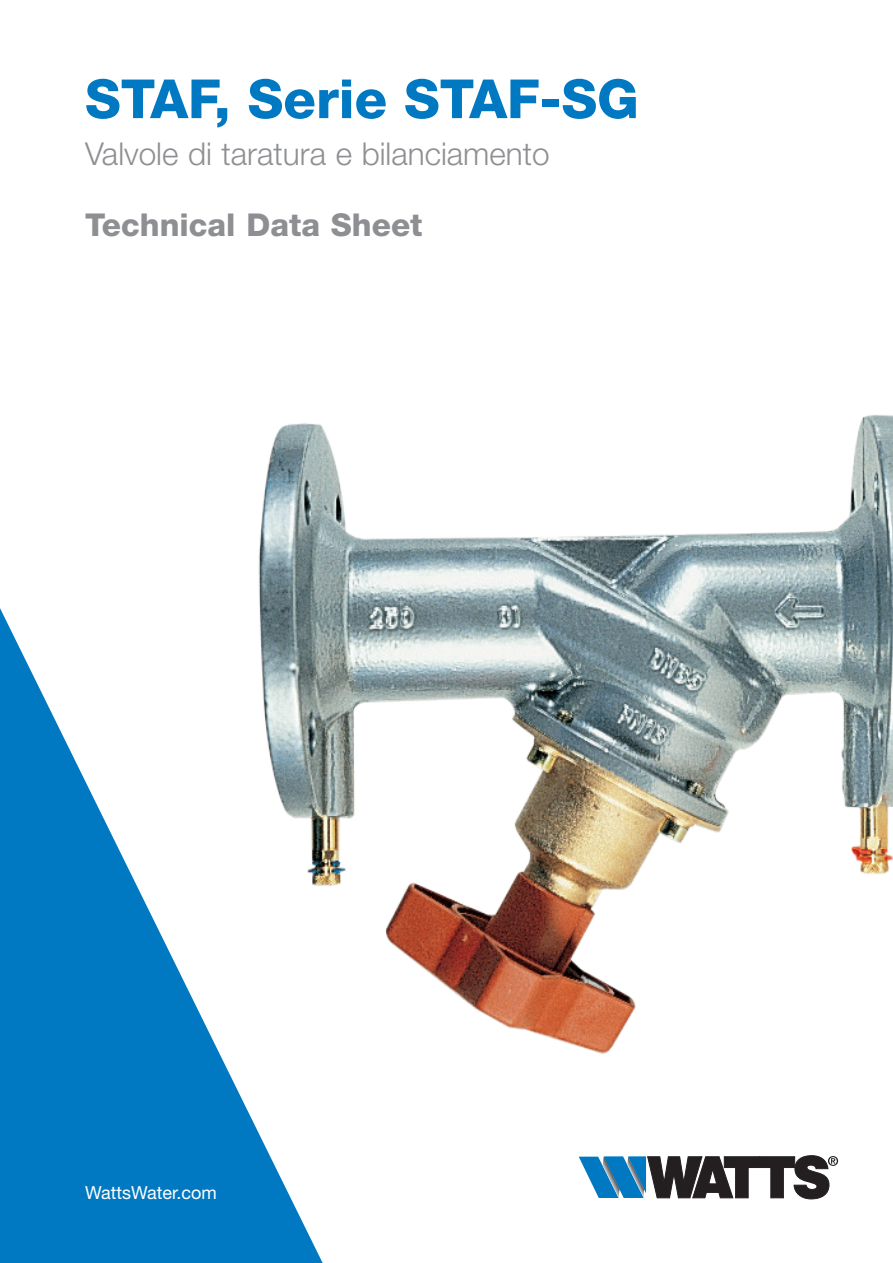
<style>
.page{position:relative;width:893px;height:1263px;background:#fff}
.page>*{position:absolute;margin:0;border:0;box-sizing:border-box;transform-origin:0 0}
.Headline_1__color_varies{font:800 54px "Helvetica Neue LT Std";color:#0079c2}
.t1{font:300 31.5px "Helvetica Neue LT Std";color:#8d8f92}
.t2{font:800 31.5px "Helvetica Neue LT Std";color:#8d8f92}
.t3{font:18px "Helvetica Neue LT Std";color:#fff}
</style>
<div class="page">
<img style="left:259px;top:415px;width:634px;height:639px">
<svg style="left:579px;top:1155px;width:259px;height:44px"></svg>
<svg style="left:0;top:582px;width:328px;height:681px"></svg>
<p class="Headline_1__color_varies" style="left:85px;top:67px;width:555px">STAF, Serie STAF-SG</p>
<p class="t1" style="left:85px;top:134px;width:466px">Valvole di taratura e bilanciamento</p>
<p class="t2" style="left:85px;top:206px;width:339px">Technical Data Sheet</p>
<p class="t3" style="left:85px;top:1182px;width:133px">WattsWater.com</p>
</div>
